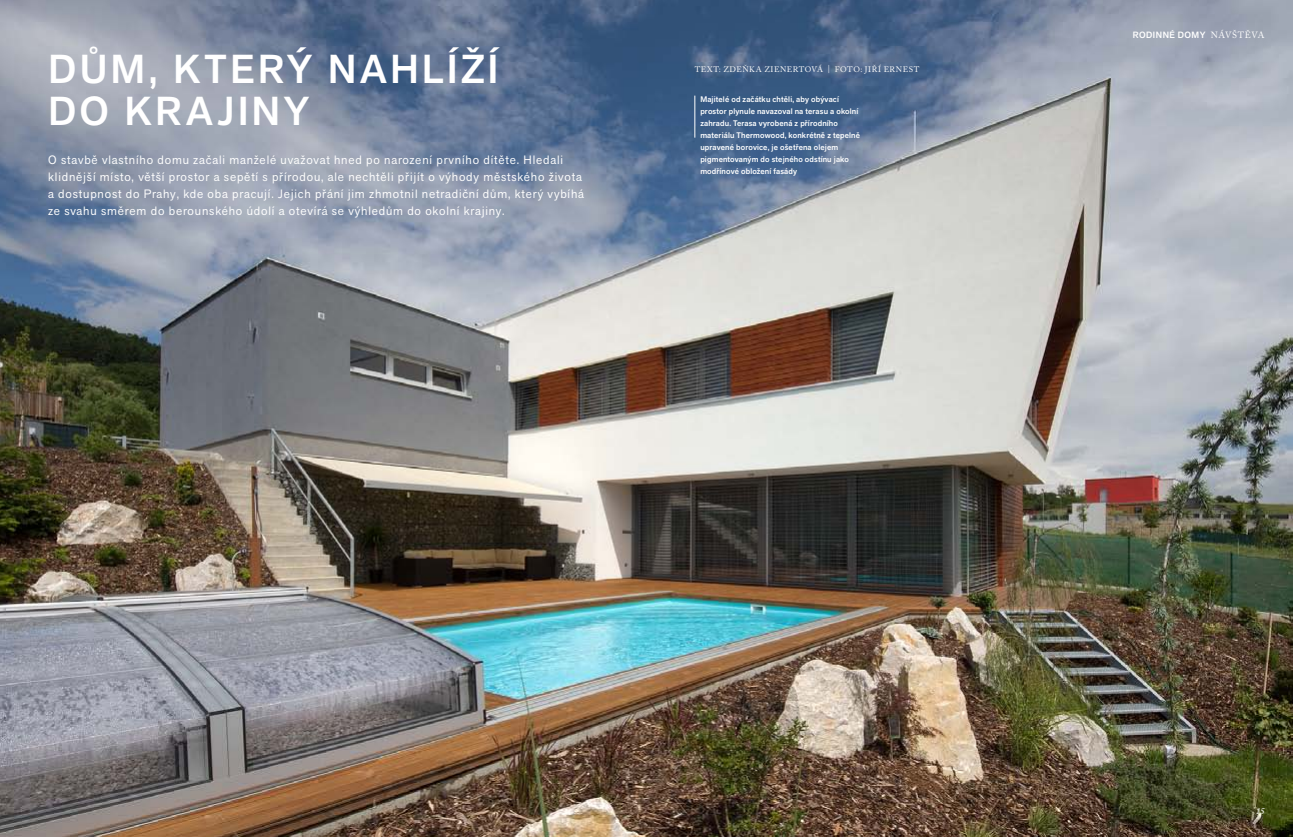
<style>
.page{position:relative;width:1293px;height:837px;background:#fff}
.page>*{position:absolute;margin:0;border:0;box-sizing:border-box;transform-origin:0 0}
.t1{font:500 40px/42px "Akzid Grtsk Next";letter-spacing:.09em;color:#fff}
.t2{font:12px/17px "Akzid Grtsk Next";letter-spacing:.07em;color:#fff}
.t3{font:500 9px "Akzid Grtsk Next";letter-spacing:.06em;color:#fff}
.t4{font:italic 9px "Adobe Caslon Pro";color:#fff}
.t5{font:500 8px/12px "Akzid Grtsk Next";letter-spacing:.02em;color:#fff}
.t6{font:8px "Adobe Caslon Pro";letter-spacing:.07em;color:#fff}
.s1{font-family:"Adobe Caslon Pro";font-weight:400}
</style>
<div class="page">
<img style="left:0;top:0;width:1293px;height:836px">
<hr style="left:694px;top:96px;width:1px;height:42px;background:#fff">
<h1 class="t1" style="left:48px;top:47px;width:451px">Dům, který nahlíží do krajiny</h1>
<p class="t2" style="left:48px;top:151px;width:537px">O stavbě vlastního domu začali manželé uvažovat hned po narození prvního dítěte. Hledali klidnější místo, větší prostor a sepětí s přírodou, ale nechtěli přijít o výhody městského života a dostupnost do Prahy, kde oba pracují. Jejich přání jim zhmotnil netradiční dům, který vybíhá ze svahu směrem do berounského údolí a otevírá se výhledům do okolní krajiny.</p>
<p class="t6" style="left:695px;top:64px;width:223px">TEXT: ZDEŇKA ZIENERTOVÁ | FOTO: JIŘÍ ERNEST</p>
<p class="t5" style="left:700px;top:93px;width:161px">Majitelé od začátku chtěli, aby obývací prostor plynule navazoval na terasu a okolní zahradu. Terasa vyrobená z přírodního materiálu Thermowood, konkrétně z tepelně upravené borovice, je ošetřena olejem pigmentovaným do stejného odstínu jako modřínové obložení fasády</p>
<p class="t3" style="left:1132px;top:29px;width:133px">rodinné domy <span class="s1">NÁVŠTĚVA</span></p>
<p class="t4" style="left:1255px;top:805px;width:10px">15</p>
</div>
